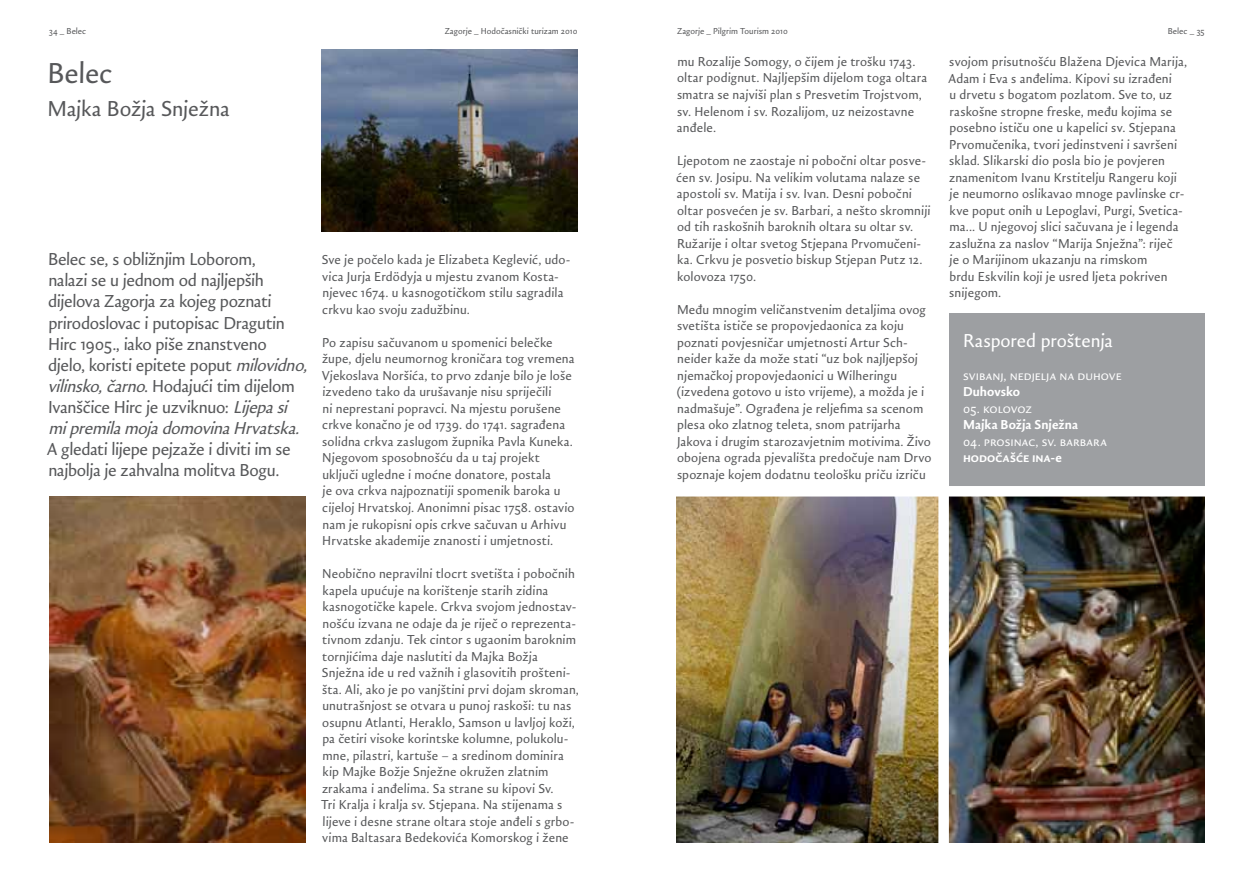
<style>
.page{position:relative;width:1254px;height:892px;background:#fff}
.page>*{position:absolute;margin:0;border:0;box-sizing:border-box;transform-origin:0 0}
.t1{font:30px "Zagorje Pro Normal";color:#57585a}
.t2{font:22.5px "Zagorje Pro Normal";letter-spacing:-.01em;color:#57585a}
.t3{font:19.5px "Zagorje Pro Normal";letter-spacing:-.005em;color:#fff}
.t4{font:18px/21px "Zagorje Pro Normal";letter-spacing:-.02em;color:#57585a}
.t5{font:13.5px/16.5px "Zagorje Pro Normal";letter-spacing:.01em;color:#57585a}
.t6{font:13.5px "Zagorje Pro Normal";color:#fff}
.t7{font:700 13.5px "Zagorje Pro";letter-spacing:.005em;color:#fff}
.t8{font:9px "Zagorje Pro Normal";color:#57585a}
.s1{font-style:italic}
</style>
<div class="page">
<img style="left:322px;top:50px;width:255px;height:181px">
<img style="left:677px;top:496px;width:261px;height:345px">
<img style="left:949px;top:496px;width:255px;height:346px">
<div style="left:949px;top:313px;width:255px;height:175px;background:#9d9fa2"></div>
<div style="left:658px;top:485px;width:596px;height:11px;background:#fff"></div>
<img style="left:50px;top:496px;width:255px;height:346px">
<p class="t8" style="left:49px;top:25px;width:39px">34 _ Belec</p>
<p class="t8" style="left:445px;top:25px;width:134px">Zagorje _ Hodočasnički turizam 2010</p>
<p class="t8" style="left:677px;top:25px;width:112px">Zagorje _ Pilgrim Tourism 2010</p>
<p class="t8" style="left:1168px;top:25px;width:38px">Belec _ 35</p>
<h1 class="t1" style="left:47px;top:55px;width:67px">Belec</h1>
<h2 class="t2" style="left:47px;top:95px;width:184px">Majka Božja Snježna</h2>
<p class="t4" style="left:48px;top:250px;width:266px">Belec se, s obližnjim Loborom,<br>nalazi se u jednom od najljepših dijelova Zagorja za kojeg poznati prirodoslovac i putopisac Dragutin Hirc 1905., iako piše znanstveno<br>djelo, koristi epitete poput <span class="s1">milovidno, vilinsko,čarno</span>. Hodajući tim dijelom Ivanščice Hirc je uzviknuo: <span class="s1">Lijepasi mipremilamojadomovinaHrvatska.</span></p>
<h3 class="t4" style="left:47px;top:439px;width:245px">A gledati lijepe pejzaže i diviti im se najbolja je zahvalna molitva Bogu.</h3>
<p class="t5" style="left:322px;top:252px;width:250px">Sve je počelo kada je Elizabeta Keglević, udo&shy;vica Jurja Erdödyja u mjestu zvanom Kosta&shy;njevec 1674. u kasnogotičkom stilu sagradila crkvu kao svoju zadužbinu.</p>
<p class="t5" style="left:322px;top:335px;width:254px">Po zapisu sačuvanom u spomenici belečke župe, djelu neumornog kroničara tog vremena Vjekoslava Noršića, to prvo zdanje bilo je loše izvedeno tako da urušavanje nisu spriječili<br>ni neprestani popravci. Na mjestu porušene crkve konačno je od 1739. do 1741. sagrađena solidna crkva zaslugom župnika Pavla Kuneka.<br>Njegovom sposobnošću da u taj projekt uključi ugledne i moćne donatore, postala<br>je ova crkva najpoznatiji spomenik baroka u cijeloj Hrvatskoj. Anonimni pisac 1758. ostavio nam je rukopisni opis crkve sačuvan u Arhivu Hrvatske akademije znanosti i umjetnosti.</p>
<p class="t5" style="left:321px;top:566px;width:259px">Neobično nepravilni tlocrt svetišta i pobočnih kapela upućuje na korištenje starih zidina kasnogotičke kapele. Crkva svojom jednostav&shy;nošću izvana ne odaje da je riječ o reprezenta&shy;tivnom zdanju. Tek cintor s ugaonim baroknim tornjićima daje naslutiti da Majka Božja Snježna ide u red važnih i glasovitih prošteni&shy;šta. Ali, ako je po vanjštini prvi dojam skroman, unutrašnjost se otvara u punoj raskoši: tu nas osupnu Atlanti, Heraklo, Samson u lavljoj koži, pa četiri visoke korintske kolumne, polukolu&shy;mne, pilastri, kartuše – a sredinom dominira kip Majke Božje Snježne okružen zlatnim zrakama i anđelima. Sa strane su kipovi Sv.<br>Tri Kralja i kralja sv. Stjepana. Na stijenama s lijeve i desne strane oltara stoje anđeli s grbo&shy;vima Baltasara Bedekovića Komorskog i žene</p>
<p class="t5" style="left:677px;top:54px;width:252px">mu Rozalije Somogy, o čijem je trošku 1743. oltar podignut. Najljepšim dijelom toga oltara smatra se najviši plan s Presvetim Trojstvom, sv. Helenom i sv. Rozalijom, uz neizostavne anđele.</p>
<p class="t5" style="left:676px;top:153px;width:256px">Ljepotom ne zaostaje ni pobočni oltar posve&shy;ćen sv. Josipu. Na velikim volutama nalaze se apostoli sv. Matija i sv. Ivan. Desni pobočni oltar posvećen je sv. Barbari, a nešto skromniji od tih raskošnih baroknih oltara su oltar sv.<br>Ružarije i oltar svetog Stjepana Prvomučeni&shy;ka. Crkvu je posvetio biskup Stjepan Putz 12. kolovoza 1750.</p>
<p class="t5" style="left:677px;top:302px;width:256px">Među mnogim veličanstvenim detaljima ovog svetišta ističe se propovjedaonica za koju poznati povjesničar umjetnosti Artur Sch&shy;neider kaže da može stati “uz bok najljepšoj njemačkoj propovjedaonici u Wilheringu (izvedena gotovo u isto vrijeme), a možda je i nadmašuje”. Ograđena je reljefima sa scenom plesa oko zlatnog teleta, snom patrijarha Jakova i drugim starozavjetnim motivima. Živo obojena ograda pjevališta predočuje nam Drvo spoznaje kojem dodatnu teološku priču izriču</p>
<p class="t5" style="left:948px;top:54px;width:240px">svojom prisutnošću Blažena Djevica Marija, Adam i Eva s anđelima. Kipovi su izrađeni<br>u drvetu s bogatom pozlatom. Sve to, uz raskošne stropne freske, među kojima se posebno ističu one u kapelici sv. Stjepana Prvomučenika, tvori jedinstveni i savršeni sklad. Slikarski dio posla bio je povjeren znamenitom Ivanu Krstitelju Rangeru koji je neumorno oslikavao mnoge pavlinske cr&shy;kve poput onih u Lepoglavi, Purgi, Svetica&shy;ma... U njegovoj slici sačuvana je i legenda zaslužna za naslov “Marija Snježna”: riječ<br>je o Marijinom ukazanju na rimskom<br>brdu Eskvilin koji je usred ljeta pokriven snijegom.</p>
<h3 class="t3" style="left:963px;top:329px;width:151px">Raspored proštenja</h3>
<p class="t6" style="left:963px;top:367px;width:160px">svibanj, nedjelja na duhove</p>
<p class="t7" style="left:963px;top:383px;width:59px">Duhovsko</p>
<p class="t6" style="left:963px;top:400px;width:71px">05. kolovoz</p>
<p class="t7" style="left:963px;top:416px;width:117px">Majka Božja Snježna</p>
<p class="t6" style="left:963px;top:433px;width:146px">04. prosinac, sv. barbara</p>
<p class="t7" style="left:963px;top:449px;width:100px">hodočašće ina-e</p>
</div>
